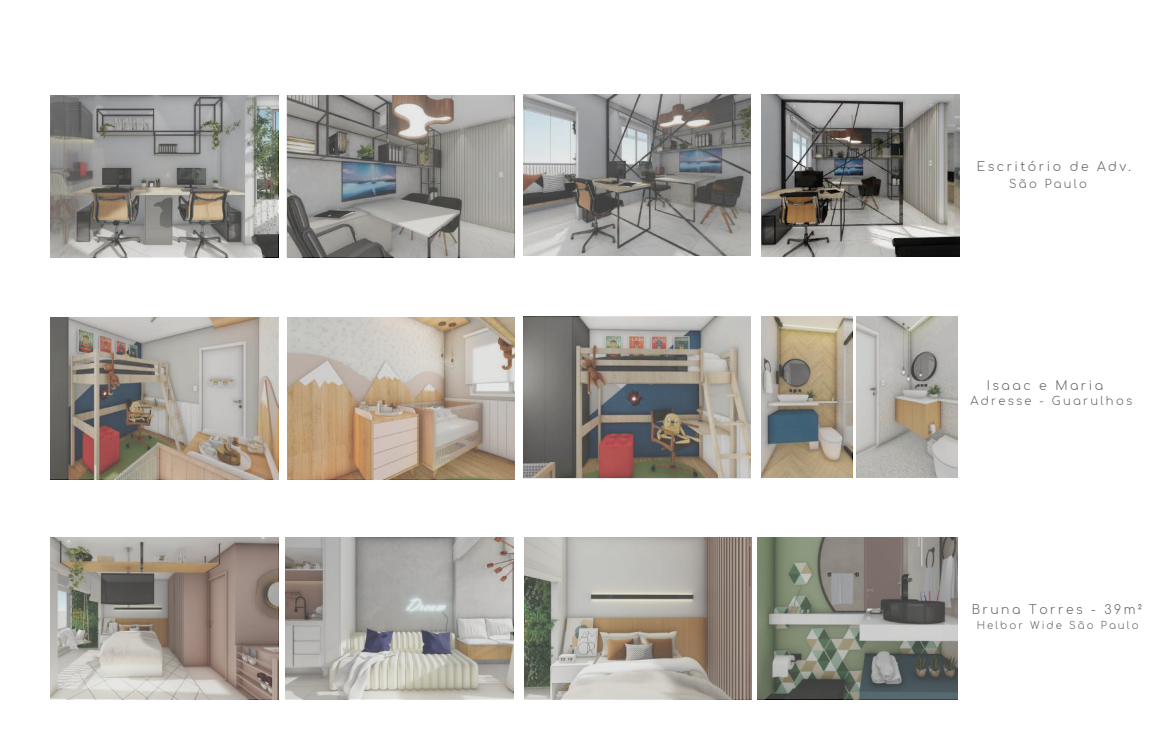
<style>
.page{position:relative;width:1155px;height:745px;background:#fff}
.page>*{position:absolute;margin:0;border:0;box-sizing:border-box;transform-origin:0 0}
.t1{font:300 12.38px "Comfortaa";letter-spacing:.2em;color:#5a5d5e}
.t2{font:300 11.5px "Comfortaa";letter-spacing:.2em;color:#5a5d5e}
.t3{font:300 10.12px "Comfortaa";letter-spacing:.205em;color:#5a5d5e}
</style>
<div class="page">
<img style="left:761px;top:94px;width:198px;height:162px">
<svg style="left:51px;top:95px;width:227px;height:162px;background:#908f8c"></svg>
<svg style="left:286px;top:95px;width:228px;height:162px;background:#93928f"></svg>
<svg style="left:523px;top:94px;width:228px;height:162px;background:#929291"></svg>
<svg style="left:761px;top:316px;width:91px;height:161px;background:#a09887"></svg>
<svg style="left:856px;top:316px;width:102px;height:161px;background:#b1aea8"></svg>
<svg style="left:523px;top:317px;width:228px;height:162px;background:#8a847e"></svg>
<svg style="left:287px;top:317px;width:228px;height:162px;background:#bdac9a"></svg>
<svg style="left:51px;top:317px;width:227px;height:162px;background:#9f958c"></svg>
<svg style="left:50px;top:537px;width:228px;height:161px;background:#a0978e"></svg>
<svg style="left:285px;top:537px;width:228px;height:161px;background:#aba9a5"></svg>
<svg style="left:524px;top:537px;width:228px;height:161px;background:#a6a097"></svg>
<svg style="left:757px;top:537px;width:200px;height:161px;background:#7d8077"></svg>
<p class="t1" style="left:977px;top:155px;width:156px">Escritório de Adv.</p>
<p class="t2" style="left:1009px;top:173px;width:79px">São Paulo</p>
<p class="t1" style="left:987px;top:374px;width:118px">Isaac e Maria</p>
<p class="t2" style="left:970px;top:390px;width:163px">Adresse - Guarulhos</p>
<p class="t1" style="left:972px;top:598px;width:172px">Bruna Torres - 39m²</p>
<p class="t3" style="left:977px;top:615px;width:163px">Helbor Wide São Paulo</p>
</div>
